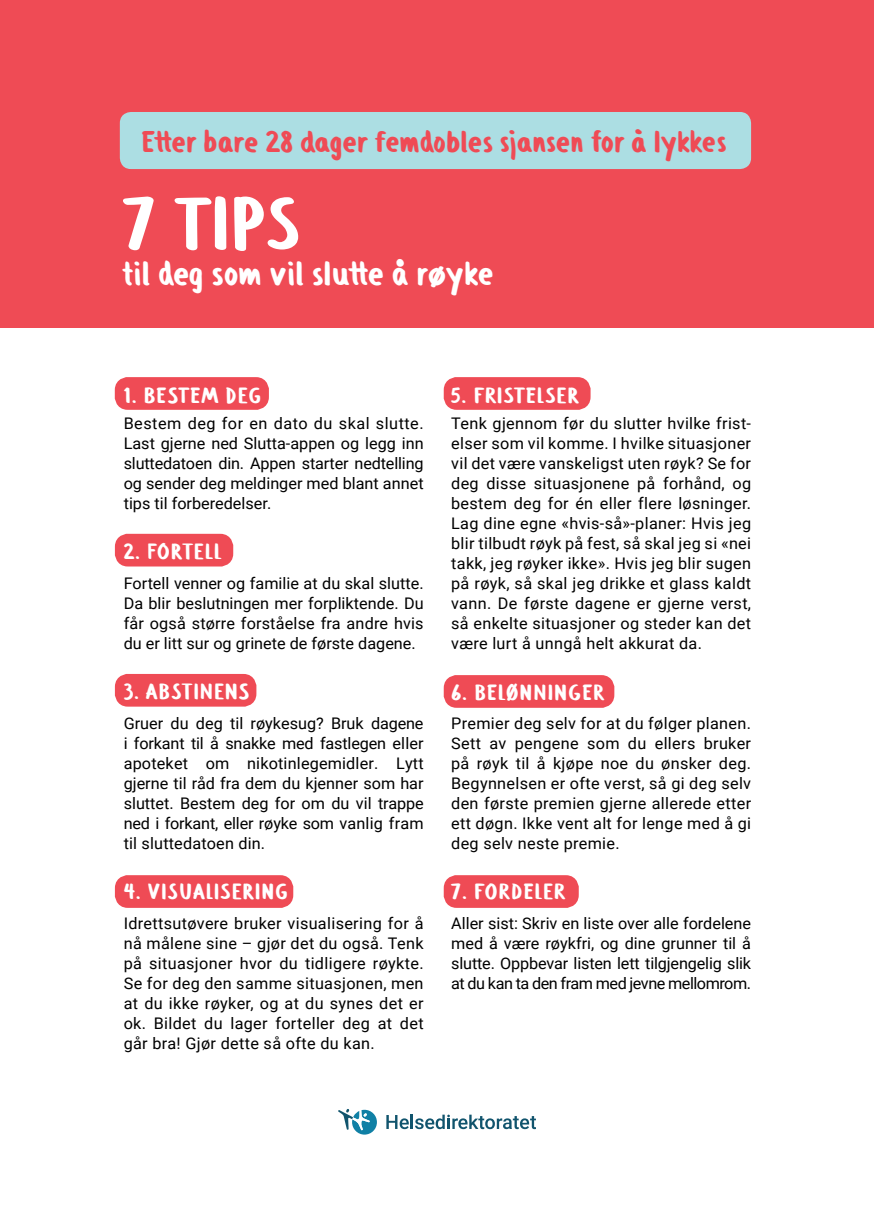
<style>
.page{position:relative;width:874px;height:1225px;background:#fff}
.page>*{position:absolute;margin:0;border:0;box-sizing:border-box;transform-origin:0 0}
.t1{font:500 73.2px "Slutta";color:#fff}
.t2{font:500 33.4px "Slutta";letter-spacing:-.01em;color:#fff}
.t3{font:500 29.8px "Slutta";letter-spacing:-.02em;color:#ef4b55}
.t4{font:500 22px "Slutta";letter-spacing:.04em;color:#fff}
.t5{font:16px/20px "Roboto";letter-spacing:.01em;color:#000;text-align:justify}
</style>
<div class="page">
<div style="left:120px;top:382px;width:144px;height:23px;background:#ef4b55;border-radius:8px"></div>
<div style="left:115px;top:377px;width:154px;height:33px;border:10px solid #ef4b55;border-radius:8px"></div>
<div style="left:448px;top:382px;width:137px;height:23px;background:#ef4b55;border-radius:8px"></div>
<div style="left:443px;top:377px;width:147px;height:33px;border:10px solid #ef4b55;border-radius:8px"></div>
<div style="left:120px;top:539px;width:108px;height:22px;background:#ef4b55;border-radius:8px"></div>
<div style="left:115px;top:534px;width:118px;height:32px;border:10px solid #ef4b55;border-radius:8px"></div>
<div style="left:120px;top:679px;width:131px;height:22px;background:#ef4b55;border-radius:8px"></div>
<div style="left:115px;top:674px;width:141px;height:32px;border:10px solid #ef4b55;border-radius:8px"></div>
<div style="left:448px;top:680px;width:161px;height:23px;background:#ef4b55;border-radius:8px"></div>
<div style="left:443px;top:675px;width:171px;height:33px;border:10px solid #ef4b55;border-radius:8px"></div>
<div style="left:120px;top:880px;width:168px;height:23px;background:#ef4b55;border-radius:8px"></div>
<div style="left:115px;top:875px;width:178px;height:33px;border:10px solid #ef4b55;border-radius:8px"></div>
<div style="left:448px;top:880px;width:125px;height:23px;background:#ef4b55;border-radius:8px"></div>
<div style="left:443px;top:875px;width:135px;height:33px;border:10px solid #ef4b55;border-radius:8px"></div>
<div style="left:0;top:0;width:873px;height:328px;background:#ef4b55"></div>
<svg style="left:338px;top:1109px;width:39px;height:25px"></svg>
<svg style="left:386px;top:1115px;width:22px;height:14px"></svg>
<hr style="left:410px;top:1114px;width:3px;height:15px;background:#11546d">
<svg style="left:415px;top:1114px;width:120px;height:15px"></svg>
<div style="left:120px;top:112px;width:630px;height:57px;background:#acdee3;border-radius:11px"></div>
<p class="t3" style="left:141px;top:122px;width:586px">Etter bare 28 dager femdobles sjansen for å lykkes</p>
<p class="t1" style="left:123px;top:176px;width:179px">7 TIPS</p>
<p class="t2" style="left:123px;top:252px;width:372px">til deg som vil slutte å røyke</p>
<p class="t4" style="left:124px;top:381px;width:139px">1. BESTEM DEG</p>
<p class="t5" style="left:124px;top:413px;width:301px">Bestem deg for en dato du skal slutte.<br>Last gjerne ned Slutta-appen og legg inn sluttedatoen din. Appen starter nedtelling og sender deg meldinger med blant annet tips til forberedelser.</p>
<p class="t4" style="left:124px;top:537px;width:99px">2. FORTELL</p>
<p class="t5" style="left:124px;top:573px;width:301px">Fortell venner og familie at du skal slutte.<br>Da blir beslutningen mer forpliktende. Du får også større forståelse fra andre hvis du er litt sur og grinete de første dagene.</p>
<p class="t4" style="left:124px;top:677px;width:127px">3. ABSTINENS</p>
<p class="t5" style="left:124px;top:713px;width:301px">Gruer du deg til røykesug? Bruk dagene i forkant til å snakke med fastlegen eller apoteket om nikotinlegemidler. Lytt gjerne til råd fra dem du kjenner som har sluttet. Bestem deg for om du vil trappe ned i forkant, eller røyke som vanlig fram til sluttedatoen din.</p>
<p class="t4" style="left:124px;top:877px;width:165px">4. VISUALISERING</p>
<p class="t5" style="left:124px;top:913px;width:301px">Idrettsutøvere bruker visualisering for å nå målene sine – gjør det du også. Tenk på situasjoner hvor du tidligere røykte.<br>Se for deg den samme situasjonen, men at du ikke røyker, og at du synes det er ok. Bildet du lager forteller deg at det går bra! Gjør dette så ofte du kan.</p>
<p class="t4" style="left:451px;top:381px;width:129px">5. FRISTELSER</p>
<p class="t5" style="left:451px;top:413px;width:301px">Tenk gjennom før du slutter hvilke frist&shy;elser som vil komme. I hvilke situasjoner vil det være vanskeligst uten røyk? Se for deg disse situasjonene på forhånd, og bestem deg for én eller flere løsninger.<br>Lag dine egne «hvis-så»-planer: Hvis jeg blir tilbudt røyk på fest, så skal jeg si «nei takk, jeg røyker ikke». Hvis jeg blir sugen på røyk, så skal jeg drikke et glass kaldt vann. De første dagene er gjerne verst, så enkelte situasjoner og steder kan det være lurt å unngå helt akkurat da.</p>
<p class="t4" style="left:451px;top:678px;width:155px">6. BELØNNINGER</p>
<p class="t5" style="left:451px;top:713px;width:301px">Premier deg selv for at du følger planen.<br>Sett av pengene som du ellers bruker på røyk til å kjøpe noe du ønsker deg.<br>Begynnelsen er ofte verst, så gi deg selv den første premien gjerne allerede etter ett døgn. Ikke vent alt for lenge med å gi deg selv neste premie.</p>
<p class="t4" style="left:451px;top:877px;width:116px">7. FORDELER</p>
<p class="t5" style="left:451px;top:913px;width:301px">Aller sist: Skriv en liste over alle fordelene med å være røykfri, og dine grunner til å slutte. Oppbevar listen lett tilgjengelig slik at du kan ta den fram med jevne mellomrom.</p>
</div>
